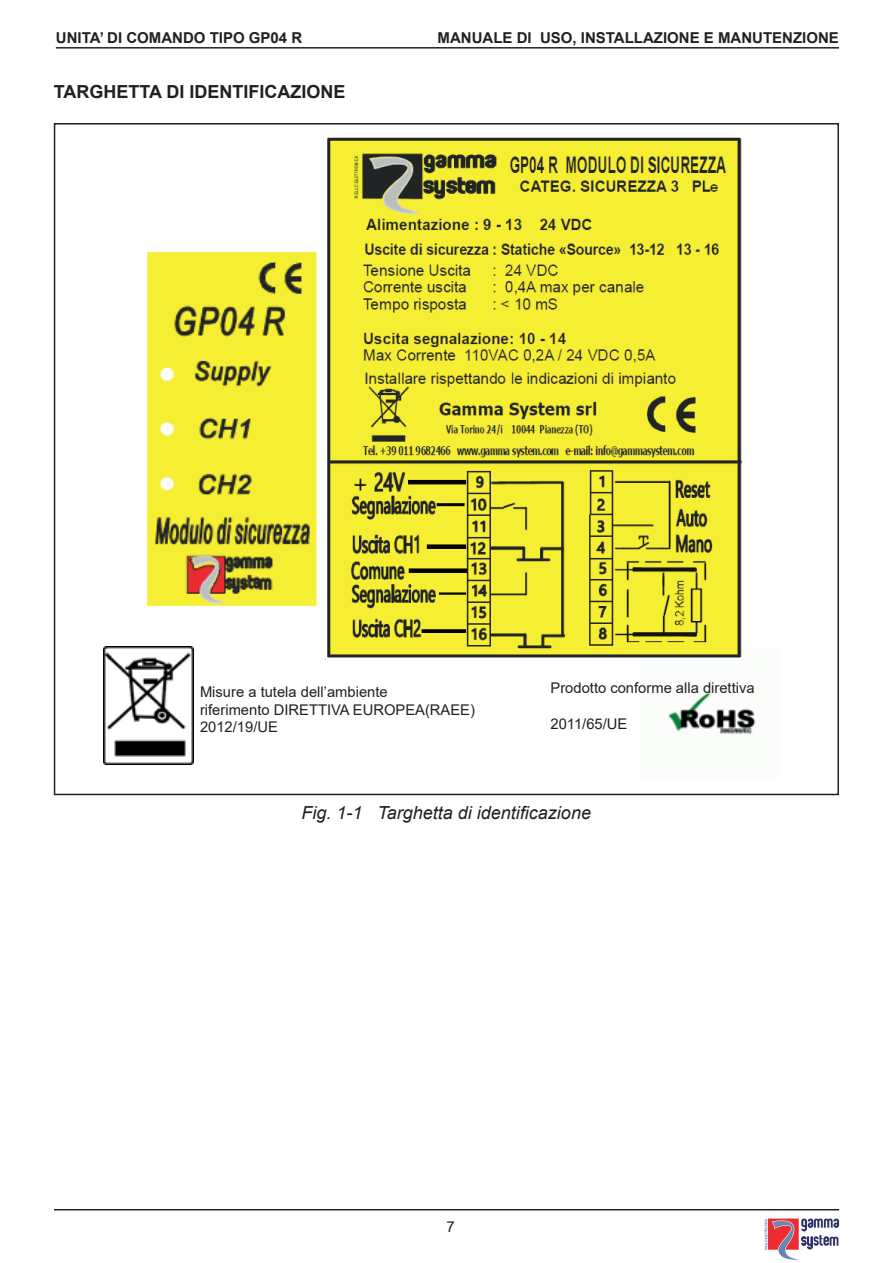
<style>
.page{position:relative;width:893px;height:1263px;background:#fff}
.page>*{position:absolute;margin:0;border:0;box-sizing:border-box;transform-origin:0 0}
.t1{font:italic 18px "Arial";color:#231f20}
.TITOLO_1{font:700 18px "Arial";color:#231f20}
.t2{font:700 15px "Arial";color:#231f20}
.t3{font:15px "Arial";color:#231f20}
.t4{font:14.7px/17.7px "Arial";color:#231f20}
.t5{font:3.15px "Gill Sans";color:#3e3593}
</style>
<div class="page">
<hr style="left:56px;top:47px;width:783px;height:2px;background:#231f20">
<hr style="left:54px;top:1209px;width:785px;height:1px;background:#231f20">
<svg style="left:768px;top:1218px;width:71px;height:42px"></svg>
<img style="left:668px;top:692px;width:88px;height:42px">
<img style="left:104px;top:646px;width:90px;height:118px">
<img style="left:147px;top:251px;width:170px;height:356px">
<img style="left:327px;top:137px;width:415px;height:521px">
<p class="t2" style="left:56px;top:27px;width:248px">UNITA’ DI COMANDO TIPO GP04 R</p>
<p class="t2" style="left:438px;top:27px;width:403px">MANUALE DI USO, INSTALLAZIONE E MANUTENZIONE</p>
<p class="TITOLO_1" style="left:54px;top:79px;width:293px">TARGHETTA DI IDENTIFICAZIONE</p>
<p class="t4" style="left:200px;top:683px;width:276px">Misure a tutela dell’ambiente<br>riferimento DIRETTIVA EUROPEA(RAEE)<br>2012/19/UE</p>
<p class="t4" style="left:551px;top:679px;width:206px">Prodotto conforme alla direttiva</p>
<p class="t4" style="left:551px;top:715px;width:78px">2011/65/UE</p>
<p class="t1" style="left:301px;top:801px;width:291px">Fig. 1-1 Targhetta di identificazione</p>
<p class="t3" style="left:446px;top:1216px;width:10px">7</p>
<p class="t5" style="left:764px;top:1250px;width:32px;rotate:-90deg">RIELLO ELETTRONICA</p>
</div>
